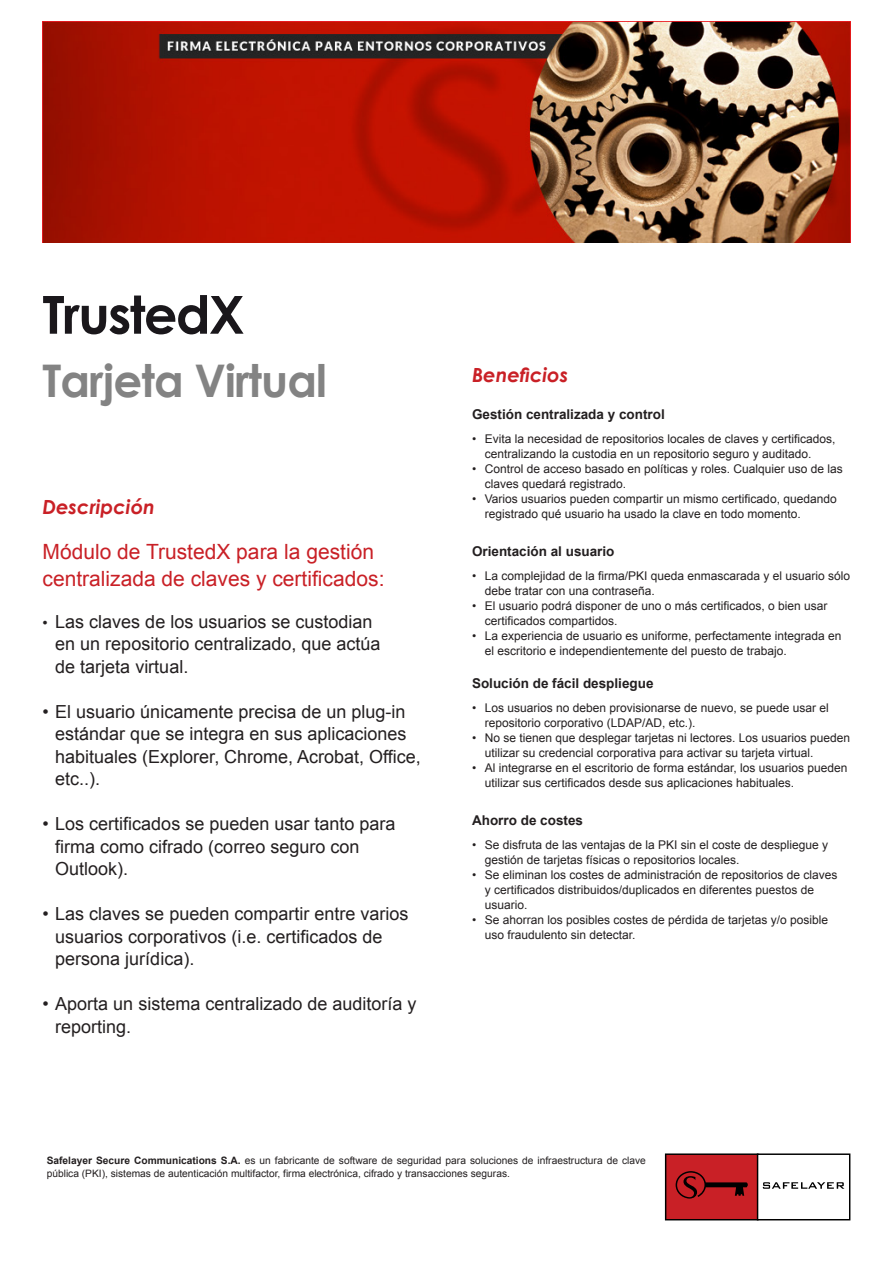
<style>
.page{position:relative;width:893px;height:1263px;background:#fff}
.page>*{position:absolute;margin:0;border:0;box-sizing:border-box;transform-origin:0 0}
.t1{font:700 52.5px "Century Gothic";letter-spacing:-.03em;color:#1a171b}
.t2{font:700 45px "Century Gothic";letter-spacing:-.02em;color:#838383}
.t3{font:21px/27px "Arial";color:#c92026}
.t4{font:italic 700 19.5px "Century Gothic";color:#c92026}
.t5{font:18px/22.5px "Arial";color:#231f20}
.t6{font:700 13.5px "Arial";color:#231f20}
.t7{font:12px/15px "Arial";color:#231f20}
.t8{font:10.2px/13.5px "Arial";color:#231f20}
.s1{font-size:15px}
.s2{font-weight:700}
</style>
<div class="page">
<div style="left:665px;top:1153px;width:93px;height:67px;background:#c92026;border:1px solid #000"></div>
<div style="left:757px;top:1153px;width:93px;height:67px;background:#fff;border:1px solid #000"></div>
<svg style="left:763px;top:1182px;width:81px;height:7px"></svg>
<svg style="left:675px;top:1171px;width:73px;height:27px"></svg>
<img style="left:43px;top:22px;width:807px;height:221px">
<p class="t1" style="left:43px;top:275px;width:204px">TrustedX</p>
<p class="t2" style="left:43px;top:347px;width:286px">Tarjeta Virtual</p>
<p class="t4" style="left:472px;top:360px;width:98px">Beneficios</p>
<p class="t6" style="left:472px;top:405px;width:194px">Gestión centralizada y control</p>
<p class="t7" style="left:485px;top:431px;width:352px;text-indent:-13px">• Evita la necesidad de repositorios locales de claves y certificados, centralizando la custodia en un repositorio seguro y auditado.</p>
<p class="t7" style="left:485px;top:461px;width:360px;text-indent:-13px">• Control de acceso basado en políticas y roles. Cualquier uso de las claves quedará registrado.</p>
<p class="t7" style="left:485px;top:491px;width:353px;text-indent:-13px">• Varios usuarios pueden compartir un mismo certificado, quedando registrado qué usuario ha usado la clave en todo momento.</p>
<p class="t6" style="left:472px;top:542px;width:144px">Orientación al usuario</p>
<p class="t7" style="left:485px;top:568px;width:367px;text-indent:-13px">• La complejidad de la firma/PKI queda enmascarada y el usuario sólo debe tratar con una contraseña.</p>
<p class="t7" style="left:485px;top:598px;width:344px;text-indent:-13px">• El usuario podrá disponer de uno o más certificados, o bien usar certificados compartidos.</p>
<p class="t7" style="left:485px;top:628px;width:358px;text-indent:-13px">• La experiencia de usuario es uniforme, perfectamente integrada en el escritorio e independientemente del puesto de trabajo.</p>
<p class="t6" style="left:472px;top:675px;width:183px">Solución de fácil despliegue</p>
<p class="t7" style="left:485px;top:701px;width:346px;text-indent:-13px">• Los usuarios no deben provisionarse de nuevo, se puede usar el repositorio corporativo (LDAP/AD, etc.).</p>
<p class="t7" style="left:485px;top:731px;width:367px;text-indent:-13px">• No se tienen que desplegar tarjetas ni lectores. Los usuarios pueden utilizar su credencial corporativa para activar su tarjeta virtual.</p>
<p class="t7" style="left:485px;top:761px;width:364px;text-indent:-13px">• Al integrarse en el escritorio de forma estándar, los usuarios pueden utilizar sus certificados desde sus aplicaciones habituales.</p>
<p class="t6" style="left:472px;top:811px;width:113px">Ahorro de costes</p>
<p class="t7" style="left:485px;top:837px;width:345px;text-indent:-13px">• Se disfruta de las ventajas de la PKI sin el coste de despliegue y gestión de tarjetas físicas o repositorios locales.</p>
<p class="t7" style="left:485px;top:867px;width:354px;text-indent:-13px">• Se eliminan los costes de administración de repositorios de claves y certificados distribuidos/duplicados en diferentes puestos de usuario.</p>
<p class="t7" style="left:485px;top:912px;width:345px;text-indent:-13px">• Se ahorran los posibles costes de pérdida de tarjetas y/o posible uso fraudulento sin detectar.</p>
<p class="t4" style="left:43px;top:492px;width:114px">Descripción</p>
<p class="t3" style="left:43px;top:539px;width:343px">Módulo de TrustedX para la gestión centralizada de claves y certificados:</p>
<p class="t5" style="left:55px;top:610px;width:327px;text-indent:-13px"><span class="s1">•</span> Las claves de los usuarios se custodian en un repositorio centralizado, que actúa de tarjeta virtual.</p>
<p class="t5" style="left:55px;top:700px;width:367px;text-indent:-13px">• El usuario únicamente precisa de un plug-in estándar que se integra en sus aplicaciones habituales (Explorer, Chrome, Acrobat, Office, etc..).</p>
<p class="t5" style="left:55px;top:813px;width:342px;text-indent:-13px">• Los certificados se pueden usar tanto para firma como cifrado (correo seguro con<br>Outlook).</p>
<p class="t5" style="left:55px;top:903px;width:355px;text-indent:-13px">• Las claves se pueden compartir entre varios usuarios corporativos (i.e. certificados de persona jurídica).</p>
<p class="t5" style="left:55px;top:993px;width:363px;text-indent:-13px">• Aporta un sistema centralizado de auditoría y reporting.</p>
<p class="t8" style="left:47px;top:1153px;width:601px"><span class="s2">Safelayer Secure Communications S.A.</span> es un fabricante de software de seguridad para soluciones de infraestructura de clave pública (PKI), sistemas de autenticación multifactor, firma electrónica, cifrado y transacciones seguras.</p>
</div>
